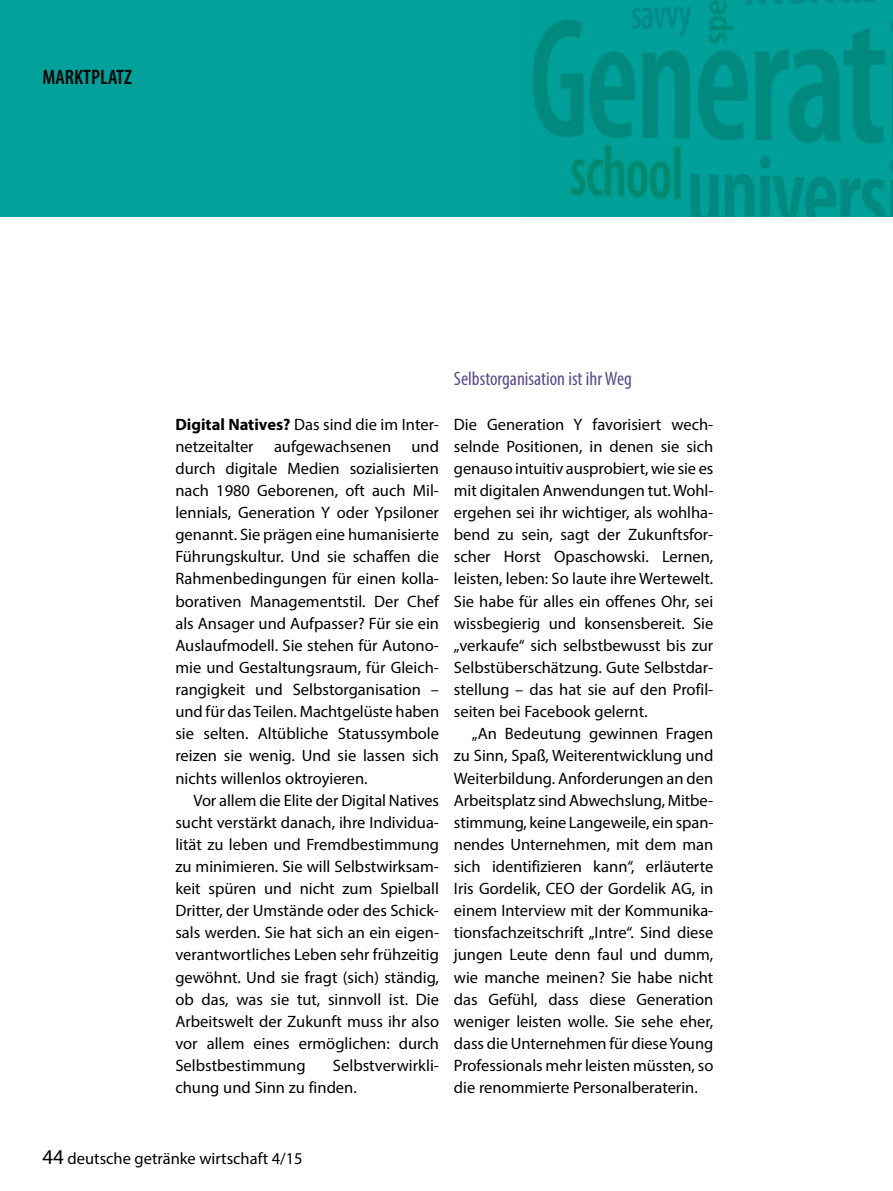
<style>
.page{position:relative;width:893px;height:1191px;background:#fff}
.page>*{position:absolute;margin:0;border:0;box-sizing:border-box;transform-origin:0 0}
.t1{font:600 condensed 21px "Myriad Pro";color:#000}
.t2{font:condensed 19.5px "Myriad Pro";color:#594c8a}
.t3{font:16.5px/22px "Myriad Pro";color:#000;text-align:justify}
.s1{font-weight:700}
.s2{font-size:21px}
</style>
<div class="page">
<div style="left:0;top:0;width:893px;height:216px;background:#00a19a"></div>
<img style="left:533px;top:0;width:360px;height:216px">
<p class="t1" style="left:43px;top:66px;width:91px">MARKTPLATZ</p>
<p class="t3" style="left:175px;top:413px;width:265px"><span class="s1">Digital Natives?</span> Das sind die im Inter&shy;netzeitalter aufgewachsenen und durch digitale Medien sozialisierten nach 1980 Geborenen, oft auch Mil&shy;lennials, Generation Y oder Ypsiloner genannt. Sie prägen eine humanisierte Führungskultur. Und sie schaffen die Rahmenbedingungen für einen kolla&shy;borativen Managementstil. Der Chef als Ansager und Aufpasser? Für sie ein Auslaufmodell. Sie stehen für Autono&shy;mie und Gestaltungsraum, für Gleich&shy;rangigkeit und Selbstorganisation – und für das Teilen. Machtgelüste haben sie selten. Altübliche Statussymbole reizen sie wenig. Und sie lassen sich nichts willenlos oktroyieren.</p>
<p class="t3" style="left:175px;top:789px;width:265px;text-indent:18px">Vor allem die Elite der Digital Natives sucht verstärkt danach, ihre Individua&shy;lität zu leben und Fremdbestimmung zu minimieren. Sie will Selbstwirksam&shy;keit spüren und nicht zum Spielball Dritter, der Umstände oder des Schick&shy;sals werden. Sie hat sich an ein eigen&shy;verantwortliches Leben sehr frühzeitig gewöhnt. Und sie fragt (sich) ständig, ob das, was sie tut, sinnvoll ist. Die Arbeitswelt der Zukunft muss ihr also vor allem eines ermöglichen: durch Selbstbestimmung</p>
<p class="t3" style="left:175px;top:1054px;width:265px;text-indent:158px">Selbstverwirkli&shy;chung und Sinn zu finden.</p>
<p class="t2" style="left:454px;top:367px;width:179px">Selbstorganisation ist ihr Weg</p>
<p class="t3" style="left:454px;top:413px;width:261px">Die Generation Y favorisiert wech&shy;selnde Positionen, in denen sie sich genauso intuitiv ausprobiert, wie sie es mit digitalen Anwendungen tut. Wohl&shy;ergehen sei ihr wichtiger, als wohlha&shy;bend zu sein, sagt der Zukunftsfor&shy;scher Horst Opaschowski. Lernen, leisten, leben: So laute ihre Wertewelt.<br>Sie habe für alles ein offenes Ohr, sei wissbegierig und konsensbereit. Sie „verkaufe“ sich selbstbewusst bis zur Selbstüberschätzung. Gute Selbstdar&shy;stellung – das hat sie auf den Profil&shy;seiten bei Facebook gelernt.</p>
<p class="t3" style="left:454px;top:722px;width:261px;text-indent:18px">„An Bedeutung gewinnen Fragen zu Sinn, Spaß, Weiterentwicklung und Weiterbildung. Anforderungen an den Arbeitsplatz sind Abwechslung, Mitbe&shy;stimmung, keine Langeweile, ein span&shy;nendes Unternehmen, mit dem man sich identifizieren kann“, erläuterte Iris Gordelik, CEO der Gordelik AG, in einem Interview mit der Kommunika&shy;tionsfachzeitschrift „Intre“. Sind diese jungen Leute denn faul und dumm, wie manche meinen? Sie habe nicht das Gefühl, dass diese Generation weniger leisten wolle. Sie sehe eher, dass die Unternehmen für diese Young Professionals mehr leisten müssten, so die renommierte Personalberaterin.</p>
<p class="t3" style="left:43px;top:1147px;width:262px"><span class="s2">44</span> deutsche getränke wirtschaft 4/15</p>
</div>
